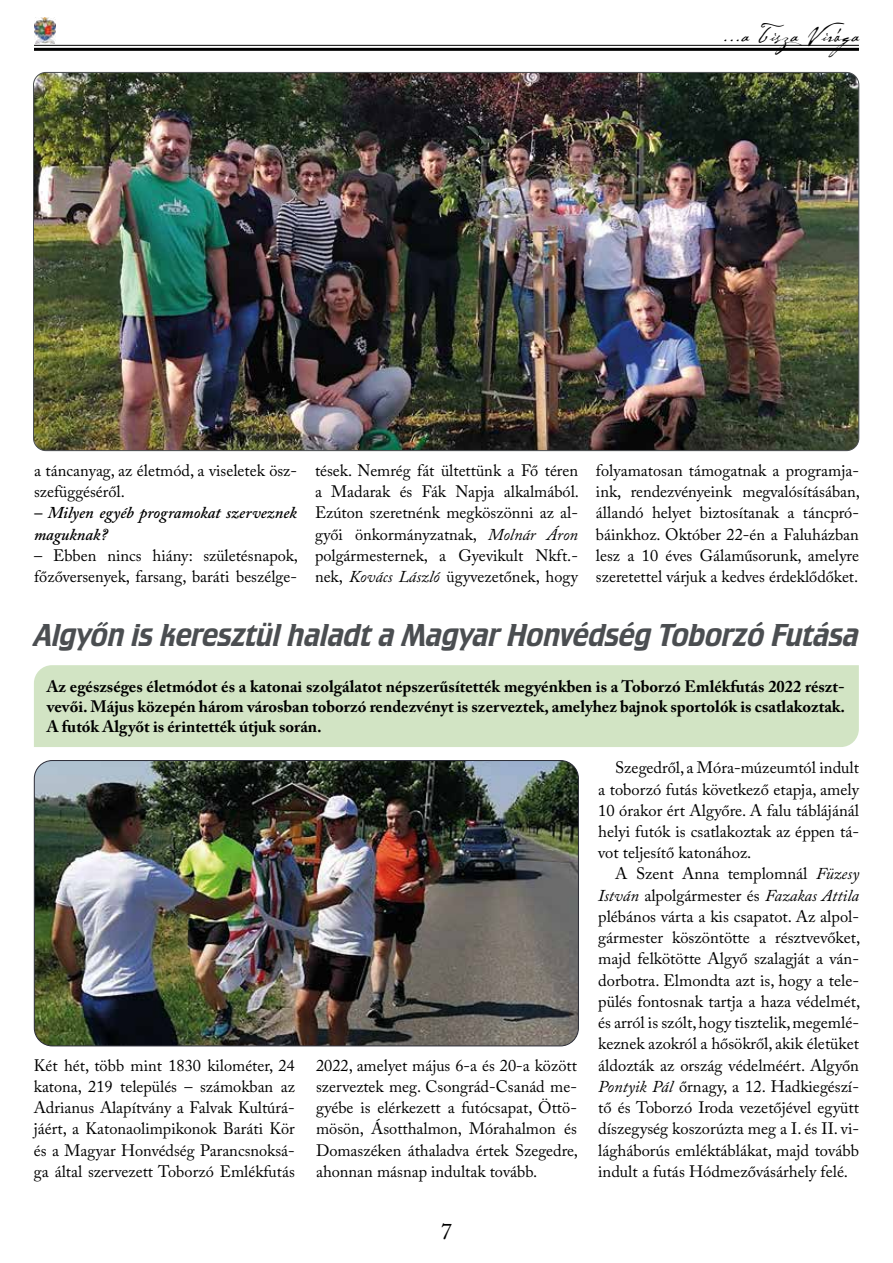
<style>
.page{position:relative;width:893px;height:1263px;background:#fff}
.page>*{position:absolute;margin:0;border:0;box-sizing:border-box;transform-origin:0 0}
.t1{font:33px "Crillee TOT";color:#4b4e51;scale:.95 1}
.t2{font:24px "Cezanne";letter-spacing:.04em;color:#000}
.t3{font:22.5px "Adobe Caslon Pro";color:#000}
.t4{font:16.5px/21.3px "Adobe Caslon Pro";color:#000;text-align:justify}
.t5{font:700 16.5px/19.8px "Adobe Caslon Pro";color:#000;text-align:justify}
.t6{font:italic 600 16.5px/21.3px "Adobe Caslon Pro";color:#000}
.s1{font-style:italic}
</style>
<div class="page">
<hr style="left:34px;top:45px;width:825px;height:1px;background:#000">
<hr style="left:34px;top:48px;width:825px;height:3px;background:#000">
<img style="left:34px;top:17px;width:21px;height:26px">
<img style="left:34px;top:72px;width:825px;height:379px">
<div style="left:34px;top:665px;width:825px;height:82px;background:#d2e4c4"></div>
<img style="left:34px;top:760px;width:544px;height:286px">
<div style="left:34px;top:760px;width:545px;height:286px;border:1px solid #2b2c37;border-radius:18px"></div>
<h2 class="t2" style="left:723px;top:19px;width:143px">...a Tisza Virága</h2>
<p class="t4" style="left:315px;top:460px;width:266px">tések. Nemrég fát ültettünk a Fő téren a Madarak és Fák Napja alkalmából.<br>Ezúton szeretnénk megköszönni az al&shy;győi önkormányzatnak, <span class="s1">Molnár Áron </span>polgármesternek, a Gyevikult Nkft.- nek, <span class="s1">Kovács László</span> ügyvezetőnek, hogy</p>
<p class="t4" style="left:596px;top:459px;width:266px">folyamatosan támogatnak a programja&shy;ink, rendezvényeink megvalósításában, állandó helyet biztosítanak a táncpró&shy;báinkhoz. Október 22-én a Faluházban lesz a 10 éves Gálaműsorunk, amelyre szeretettel várjuk a kedves érdeklődőket.</p>
<h1 class="t1" style="left:34px;top:616px;width:870px">Algyőn is keresztül haladt a Magyar Honvédség Toborzó Futása</h1>
<p class="t4" style="left:34px;top:460px;width:264px">a táncanyag, az életmód, a viseletek ös - szefüggéséről.</p>
<p class="t6" style="left:34px;top:502px;width:264px">– Milyen egyéb programokat szerveznek maguknak?</p>
<p class="t4" style="left:34px;top:544px;width:266px">– Ebben nincs hiány: születésnapok, főzőversenyek, farsang, baráti beszélge-</p>
<p class="t5" style="left:47px;top:677px;width:800px">Az egészséges életmódot és a katonai szolgálatot népszerűsítették megyénkben is a Toborzó Emlékfutás 2022 részt&shy;vevői. Május közepén három városban toborzó rendezvényt is szerveztek, amelyhez bajnok sportolók is csatlakoztak.<br>A futók Algyőt is érintették útjuk során.</p>
<p class="t4" style="left:34px;top:1054px;width:262px">Két hét, több mint 1830 kilométer, 24 katona, 219 település – számokban az Adrianus Alapítvány a Falvak Kultúrá&shy;jáért, a Katonaolimpikonok Baráti Kör és a Magyar Honvédség Parancsnoksá&shy;ga által szervezett Toborzó Emlékfutás</p>
<p class="t4" style="left:316px;top:1054px;width:263px">2022, amelyet május 6-a és 20-a között szerveztek meg. Csongrád-Csanád me&shy;gyébe is elérkezett a futócsapat, Öttö&shy;mösön, Ásotthalmon, Mórahalmon és Domaszéken áthaladva értek Szegedre, ahonnan másnap indultak tovább.</p>
<h3 class="t3" style="left:441px;top:1218px;width:13px">7</h3>
<p class="t4" style="left:598px;top:757px;width:262px;text-indent:17px">Szegedről, a Móra-múzeumtól indult a toborzó futás következő etapja, amely 10 órakor ért Algyőre. A falu táblájánál helyi futók is csatlakoztak az éppen tá&shy;vot teljesítő katonához.</p>
<p class="t4" style="left:598px;top:863px;width:264px;text-indent:17px">A Szent Anna templomnál <span class="s1">Füzesy István</span> alpolgármester és <span class="s1">Fazakas Attila </span>plébános várta a kis csapatot. Az alpol&shy;gármester köszöntötte a résztvevőket, majd felkötötte Algyő szalagját a ván&shy;dorbotra. Elmondta azt is, hogy a tele&shy;pülés fontosnak tartja a haza védelmét, és arról is szólt, hogy tisztelik, megemlé&shy;keznek azokról a hősökről, akik életüket áldozták az ország védelméért. Algyőn <span class="s1">Pontyik Pál</span> őrnagy, a 12. Hadkiegészí&shy;tő és Toborzó Iroda vezetőjével együtt díszegység koszorúzta meg a I. és II. vi&shy;lágháborús emléktáblákat, majd tovább indult a futás Hódmezővásárhely felé.</p>
</div>
